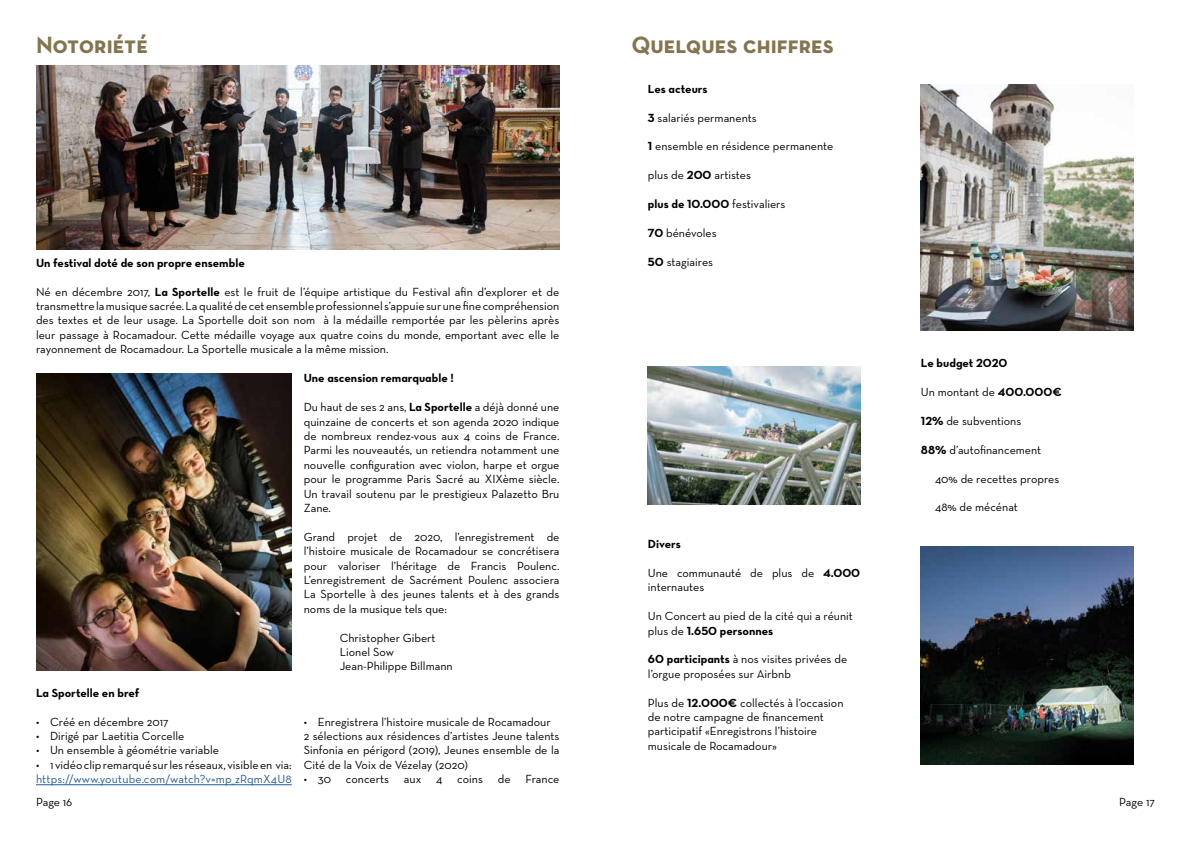
<style>
.page{position:relative;width:1191px;height:842px;background:#fff}
.page>*{position:absolute;margin:0;border:0;box-sizing:border-box;transform-origin:0 0}
.t1{font:24px "Neutra Text Bold SC";color:#85754f}
.t2{font:12px/14.4px "Neutra Text";color:#000}
.t3{font:12px "Neutra Text Bold Alt";color:#000}
.t4{font:12px "Neutra Text";letter-spacing:.015em;color:#275b9b}
.t5{font:12px "Neutra Text";letter-spacing:-.01em;color:#020203}
.s1{font-family:"Neutra Text Bold Alt"}
.s2{font-family:"Neutra Text"}
</style>
<div class="page">
<img style="left:36px;top:65px;width:523px;height:184px">
<img style="left:648px;top:366px;width:212px;height:138px">
<img style="left:921px;top:84px;width:212px;height:247px">
<img style="left:921px;top:547px;width:212px;height:217px">
<hr style="left:36px;top:784px;width:256px;height:1px;background:#275b9b">
<img style="left:36px;top:374px;width:256px;height:296px">
<h1 class="t1" style="left:36px;top:30px;width:113px">Notoriété</h1>
<p class="t3" style="left:36px;top:255px;width:210px">Un festival doté de son propre ensemble</p>
<p class="t2" style="left:36px;top:284px;width:525px;text-align:justify">Né en décembre 2017, <span class="s1">La Sportelle</span> est le fruit de l’équipe artistique du Festival afin d’explorer et de transmettre la musique sacrée. La qualité de cet ensemble professionnel s’appuie sur une fine compréhension des textes et de leur usage. La Sportelle doit son nom à la médaille remportée par les pèlerins après leur passage à Rocamadour. Cette médaille voyage aux quatre coins du monde, emportant avec elle le rayonnement de Rocamadour. La Sportelle musicale a la même mission.</p>
<p class="t3" style="left:36px;top:685px;width:105px">La Sportelle en bref</p>
<p class="t2" style="left:36px;top:714px;width:134px">• Créé en décembre 2017</p>
<p class="t2" style="left:36px;top:728px;width:150px">• Dirigé par Laetitia Corcelle</p>
<p class="t2" style="left:36px;top:743px;width:184px">• Un ensemble à géométrie variable</p>
<p class="t2" style="left:36px;top:757px;width:257px">• 1 vidéo clip remarqué sur les réseaux, visible en via:</p>
<p class="t4" style="left:36px;top:772px;width:257px">https://www.youtube.com/watch?v=mp_zRqmX4U8</p>
<p class="t5" style="left:36px;top:795px;width:38px">Page 16</p>
<p class="t3" style="left:304px;top:371px;width:152px">Une ascension remarquable !</p>
<p class="t2" style="left:304px;top:400px;width:257px;text-align:justify">Du haut de ses 2 ans, <span class="s1">La Sportelle</span> a déjà donné une quinzaine de concerts et son agenda 2020 indique de nombreux rendez-vous aux 4 coins de France.<br>Parmi les nouveautés, un retiendra notamment une nouvelle configuration avec violon, harpe et orgue pour le programme Paris Sacré au XIXème siècle.<br>Un travail soutenu par le prestigieux Palazetto Bru Zane.</p>
<p class="t2" style="left:304px;top:529px;width:257px;text-align:justify">Grand projet de 2020, l’enregistrement de l’histoire musicale de Rocamadour se concrétisera pour valoriser l’héritage de Francis Poulenc.<br>L’enregistrement de Sacrément Poulenc associera La Sportelle à des jeunes talents et à des grands noms de la musique tels que:</p>
<p class="t2" style="left:340px;top:630px;width:114px">Christopher Gibert<br>Lionel Sow<br>Jean-Philippe Billmann</p>
<p class="t2" style="left:304px;top:714px;width:257px">• Enregistrera l’histoire musicale de Rocamadour<br>2 sélections aux résidences d’artistes Jeune talents Sinfonia en périgord (2019), Jeunes ensemble de la Cité de la Voix de Vézelay (2020)</p>
<p class="t2" style="left:304px;top:772px;width:257px">• 30 concerts aux 4 coins de France</p>
<h1 class="t1" style="left:631px;top:30px;width:204px">Quelques chiffres</h1>
<p class="t3" style="left:648px;top:81px;width:61px">Les acteurs</p>
<p class="t2" style="left:648px;top:110px;width:110px"><span class="s1">3</span> salariés permanents</p>
<p class="t2" style="left:648px;top:139px;width:187px"><span class="s1">1</span> ensemble en résidence permanente</p>
<p class="t2" style="left:648px;top:168px;width:104px">plus de <span class="s1">200</span> artistes</p>
<p class="t3" style="left:648px;top:196px;width:139px">plus de 10.000 <span class="s2">festivaliers</span></p>
<p class="t2" style="left:648px;top:225px;width:70px"><span class="s1">70</span> bénévoles</p>
<p class="t2" style="left:648px;top:254px;width:67px"><span class="s1">50</span> stagiaires</p>
<p class="t3" style="left:648px;top:536px;width:34px">Divers</p>
<p class="t2" style="left:648px;top:565px;width:214px">Une communauté de plus de <span class="s1">4.000 </span>internautes</p>
<p class="t2" style="left:648px;top:609px;width:206px">Un Concert au pied de la cité qui a réunit</p>
<p class="t3" style="left:648px;top:623px;width:127px"><span class="s2">plus de</span> 1.650 personnes</p>
<p class="t2" style="left:648px;top:652px;width:201px"><span class="s1">60 participants</span> à nos visites privées de l’orgue proposées sur Airbnb</p>
<p class="t2" style="left:648px;top:695px;width:197px">Plus de <span class="s1">12.000€</span> collectés à l’occasion de notre campagne de financement participatif «Enregistrons l’histoire musicale de Rocamadour»</p>
<p class="t3" style="left:921px;top:356px;width:88px">Le budget 2020</p>
<p class="t2" style="left:921px;top:385px;width:142px">Un montant de <span class="s1">400.000€</span></p>
<p class="t2" style="left:921px;top:413px;width:102px"><span class="s1">12%</span> de subventions</p>
<p class="t2" style="left:921px;top:442px;width:122px"><span class="s1">88%</span> d’autofinancement</p>
<p class="t2" style="left:935px;top:471px;width:126px">40% de recettes propres</p>
<p class="t2" style="left:935px;top:500px;width:84px">48% de mécénat</p>
<p class="t5" style="left:1119px;top:795px;width:37px">Page 17</p>
</div>
